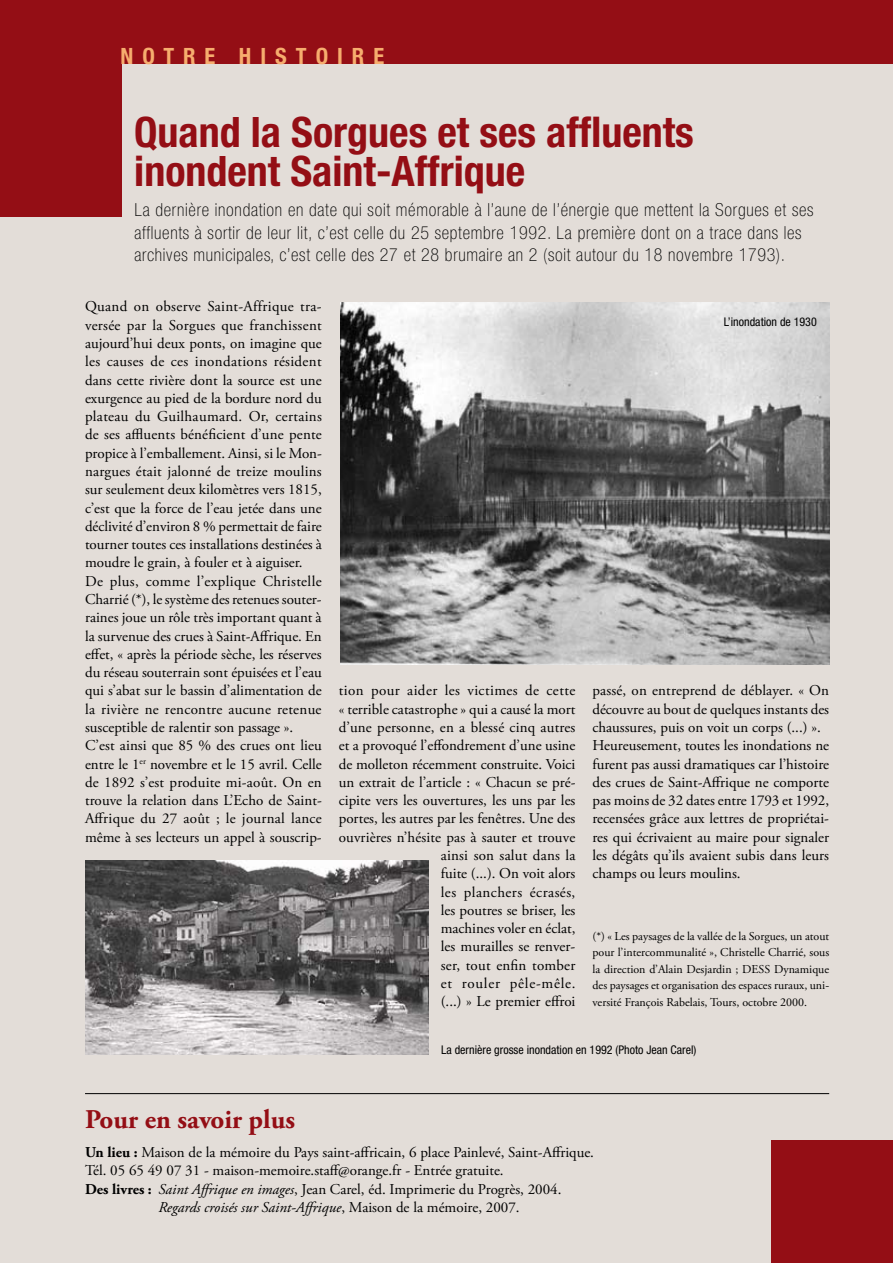
<style>
.page{position:relative;width:893px;height:1263px;background:#e3ddd8}
.page>*{position:absolute;margin:0;border:0;box-sizing:border-box;transform-origin:0 0}
.t1{font:700 condensed 42px/39px "Helvetica Neue";color:#940e15}
.t2{font:700 27px "Adobe Garamond Pro";color:#940e15}
.t3{font:700 condensed 22.5px "Helvetica Neue";letter-spacing:.4em;color:#f6ad6e}
.t4{font:100 condensed 18px/22.5px "Helvetica Neue";letter-spacing:.04em;color:#000}
.t5{font:15px/18.3px "Adobe Garamond Pro";color:#000}
.t6{font:italic 15px "Adobe Garamond Pro";color:#000}
.t7{font:12px/16.5px "Adobe Garamond Pro";color:#000;text-align:justify}
.t8{font:condensed 12px "Helvetica Neue";color:#000}
.s1{font-weight:700}
.s2{font-style:italic}
.s3{font-style:normal}
</style>
<div class="page">
<div style="left:0;top:0;width:893px;height:64px;background:#940e15"></div>
<hr style="left:85px;top:1093px;width:744px;height:1px;background:#000">
<div style="left:0;top:0;width:122px;height:216px;background:#940e15"></div>
<div style="left:771px;top:1140px;width:122px;height:123px;background:#940e15"></div>
<img style="left:340px;top:302px;width:489px;height:362px">
<img style="left:85px;top:860px;width:343px;height:194px">
<h3 class="t3" style="left:120px;top:42px;width:265px">NOTRE HISTOIRE</h3>
<h1 class="t1" style="left:134px;top:112px;width:561px">Quand la Sorgues et ses affluents inondent Saint-Affrique</h1>
<p class="t4" style="left:134px;top:198px;width:681px">La dernière inondation en date qui soit mémorable à l’aune de l’énergie que mettent la Sorgues et ses affluents à sortir de leur lit, c’est celle du 25 septembre 1992. La première dont on a trace dans les archives municipales, c’est celle des 27 et 28 brumaire an 2 (soit autour du 18 novembre 1793).</p>
<p class="t5" style="left:85px;top:298px;width:238px">Quand on observe Saint-Affrique tra&shy;versée par la Sorgues que franchissent aujourd’hui deux ponts, on imagine que les causes de ces inondations résident dans cette rivière dont la source est une exurgence au pied de la bordure nord du plateau du Guilhaumard. Or, certains de ses affluents bénéficient d’une pente propice à l’emballement. Ainsi, si le Mon&shy;nargues était jalonné de treize moulins sur seulement deux kilomètres vers 1815, c’est que la force de l’eau jetée dans une déclivité d’environ 8 % permettait de faire tourner toutes ces installations destinées à moudre le grain, à fouler et à aiguiser.<br>De plus, comme l’explique Christelle Charrié (*), le système des retenues souter&shy;raines joue un rôle très important quant à la survenue des crues à Saint-Affrique. En effet, « après la période sèche, les réserves du réseau souterrain sont épuisées et l’eau qui s’abat sur le bassin d’alimentation de la rivière ne rencontre aucune retenue susceptible de ralentir son passage ».<br>C’est ainsi que 85 % des crues ont lieu entre le 1<sup>er</sup> novembre et le 15 avril. Celle de 1892 s’est produite mi-août. On en trouve la relation dans L’Echo de Saint-Affrique du 27 août ; le journal lance même à ses lecteurs un appel à souscrip-</p>
<p class="t8" style="left:724px;top:315px;width:95px">L’inondation de 1930</p>
<p class="t5" style="left:339px;top:682px;width:238px;text-align:right">tion pour aider les victimes de cette « terrible catastrophe » qui a causé la mort d’une personne, en a blessé cinq autres et a provoqué l’effondrement d’une usine de molleton récemment construite. Voici un extrait de l’article : « Chacun se pré&shy;cipite vers les ouvertures, les uns par les portes, les autres par les fenêtres. Une des ouvrières n’hésite pas à sauter et trouve ainsi son salut dans la<br>fuite (...). On voit alors<br>les planchers écrasés,<br>les poutres se briser, les<br>machines voler en éclat,<br>les murailles se renver-<br>ser, tout enfin tomber<br>et rouler pêle-mêle.<br>(...) » Le premier effroi</p>
<p class="t5" style="left:592px;top:682px;width:238px">passé, on entreprend de déblayer. « On découvre au bout de quelques instants des chaussures, puis on voit un corps (...) ».<br>Heureusement, toutes les inondations ne furent pas aussi dramatiques car l’histoire des crues de Saint-Affrique ne comporte pas moins de 32 dates entre 1793 et 1992, recensées grâce aux lettres de propriétai&shy;res qui écrivaient au maire pour signaler les dégâts qu’ils avaient subis dans leurs champs ou leurs moulins.</p>
<p class="t7" style="left:592px;top:928px;width:238px">(*) « Les paysages de la vallée de la Sorgues, un atout pour l’intercommunalité », Christelle Charrié, sous la direction d’Alain Desjardin ; DESS Dynamique des paysages et organisation des espaces ruraux, uni&shy;versité François Rabelais, Tours, octobre 2000.</p>
<p class="t8" style="left:441px;top:1043px;width:257px">La dernière grosse inondation en 1992 (Photo Jean Carel)</p>
<h2 class="t2" style="left:85px;top:1103px;width:212px">Pour en savoir plus</h2>
<p class="t5" style="left:85px;top:1144px;width:510px"><span class="s1">Un lieu :</span> Maison de la mémoire du Pays saint-affricain, 6 place Painlevé, Saint-Affrique.</p>
<p class="t5" style="left:85px;top:1162px;width:420px">Tél. 05 65 49 07 31 - maison-memoire.staff@orange.fr - Entrée gratuite.</p>
<p class="t5" style="left:85px;top:1180px;width:478px"><span class="s1">Des livres :</span> <span class="s2">Saint Affrique en images</span>, Jean Carel, éd. Imprimerie du Progrès, 2004.</p>
<p class="t6" style="left:159px;top:1198px;width:363px">Regards croisés sur Saint-Affrique<span class="s3">, Maison de la mémoire, 2007.</span></p>
</div>
